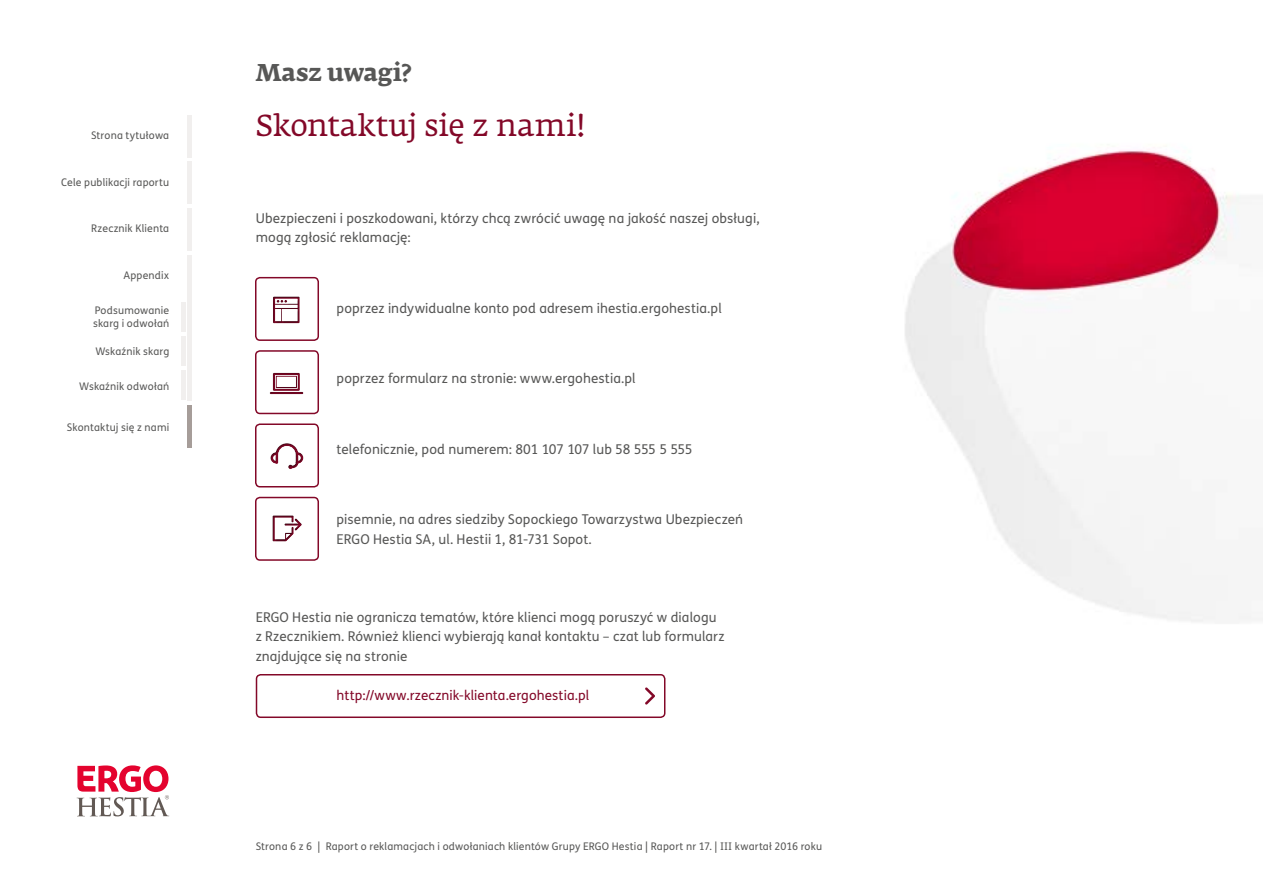
<style>
.page{position:relative;width:1263px;height:893px;background:#fff}
.page>*{position:absolute;margin:0;border:0;box-sizing:border-box;transform-origin:0 0}
.t1{font:30px "Fedra Serif A Pro";color:#830828}
.t2{font:700 24px "Fedra Serif A Pro";color:#575756}
.t3{font:13.5px/19.5px "FS Me";letter-spacing:.005em;color:#575756}
.t4{font:13.5px "FS Me";letter-spacing:.005em;color:#830828}
.t5{font:10.5px/13.5px "FS Me";letter-spacing:.015em;color:#575756}
</style>
<div class="page">
<svg style="left:77px;top:765px;width:92px;height:51px"></svg>
<hr style="left:188px;top:115px;width:4px;height:42px;background:#f1efee">
<hr style="left:188px;top:162px;width:4px;height:42px;background:#f1efee">
<hr style="left:188px;top:208px;width:4px;height:43px;background:#f1efee">
<hr style="left:188px;top:255px;width:4px;height:145px;background:#f1efee">
<hr style="left:182px;top:336px;width:4px;height:30px;background:#f1efee">
<hr style="left:182px;top:302px;width:4px;height:30px;background:#f1efee">
<hr style="left:182px;top:370px;width:4px;height:30px;background:#f1efee">
<hr style="left:188px;top:406px;width:4px;height:42px;background:#a69d99">
<img style="left:905px;top:150px;width:358px;height:472px">
<div style="left:256px;top:674px;width:409px;height:44px;border:2px solid #830828;border-radius:4px"></div>
<svg style="left:645px;top:687px;width:10px;height:17px"></svg>
<div style="left:255px;top:497px;width:64px;height:64px;border:2px solid #830828;border-radius:4px"></div>
<div style="left:246px;top:495px;width:80px;height:48px;background:#575756;opacity:.75"></div>
<div style="left:255px;top:423px;width:64px;height:64px;border:2px solid #830828;border-radius:4px"></div>
<div style="left:245px;top:423px;width:84px;height:47px;background:#575756;opacity:.75"></div>
<div style="left:255px;top:350px;width:64px;height:64px;border:2px solid #830828;border-radius:4px"></div>
<div style="left:245px;top:354px;width:84px;height:42px;background:#575756;opacity:.75"></div>
<div style="left:255px;top:277px;width:64px;height:64px;border:2px solid #830828;border-radius:4px"></div>
<div style="left:274px;top:296px;width:27px;height:29px;background:#ecdfe2"></div>
<div style="left:246px;top:277px;width:78px;height:46px;background:#575756;opacity:.75"></div>
<p class="t5" style="left:91px;top:128px;width:80px">Strona tytułowa</p>
<p class="t5" style="left:61px;top:175px;width:110px">Cele publikacji raportu</p>
<p class="t5" style="left:91px;top:222px;width:80px">Rzecznik Klienta</p>
<p class="t5" style="left:123px;top:269px;width:47px">Appendix</p>
<p class="t5" style="left:93px;top:303px;width:78px">Podsumowanie skarg i odwołań</p>
<p class="t5" style="left:95px;top:345px;width:75px">Wskaźnik skarg</p>
<p class="t5" style="left:79px;top:379px;width:92px">Wskaźnik odwołań</p>
<p class="t5" style="left:67px;top:420px;width:104px">Skontaktuj się z nami</p>
<h2 class="t2" style="left:256px;top:58px;width:157px">Masz uwagi?</h2>
<h1 class="t1" style="left:256px;top:108px;width:331px">Skontaktuj się z nami!</h1>
<p class="t3" style="left:256px;top:208px;width:505px">Ubezpieczeni i poszkodowani, którzy chcą zwrócić uwagę na jakość naszej obsługi, mogą zgłosić reklamację:</p>
<p class="t3" style="left:337px;top:298px;width:387px">poprzez indywidualne konto pod adresem ihestia.ergohestia.pl</p>
<p class="t3" style="left:337px;top:369px;width:301px">poprzez formularz na stronie: www.ergohestia.pl</p>
<p class="t3" style="left:337px;top:439px;width:357px">telefonicznie, pod numerem: 801 107 107 lub 58 555 5 555</p>
<p class="t3" style="left:337px;top:510px;width:408px">pisemnie, na adres siedziby Sopockiego Towarzystwa Ubezpieczeń<br>ERGO Hestia SA, ul. Hestii 1, 81-731 Sopot.</p>
<p class="t3" style="left:256px;top:607px;width:470px">ERGO Hestia nie ogranicza tematów, które klienci mogą poruszyć w dialogu z Rzecznikiem. Również klienci wybierają kanał kontaktu – czat lub formularz znajdujące się na stronie</p>
<p class="t4" style="left:337px;top:686px;width:254px">http://www.rzecznik-klienta.ergohestia.pl</p>
<p class="t5" style="left:256px;top:840px;width:568px">Strona 6 z 6 | Raport o reklamacjach i odwołaniach klientów Grupy ERGO Hestia | Raport nr 17. | III kwartał 2016 roku</p>
</div>
